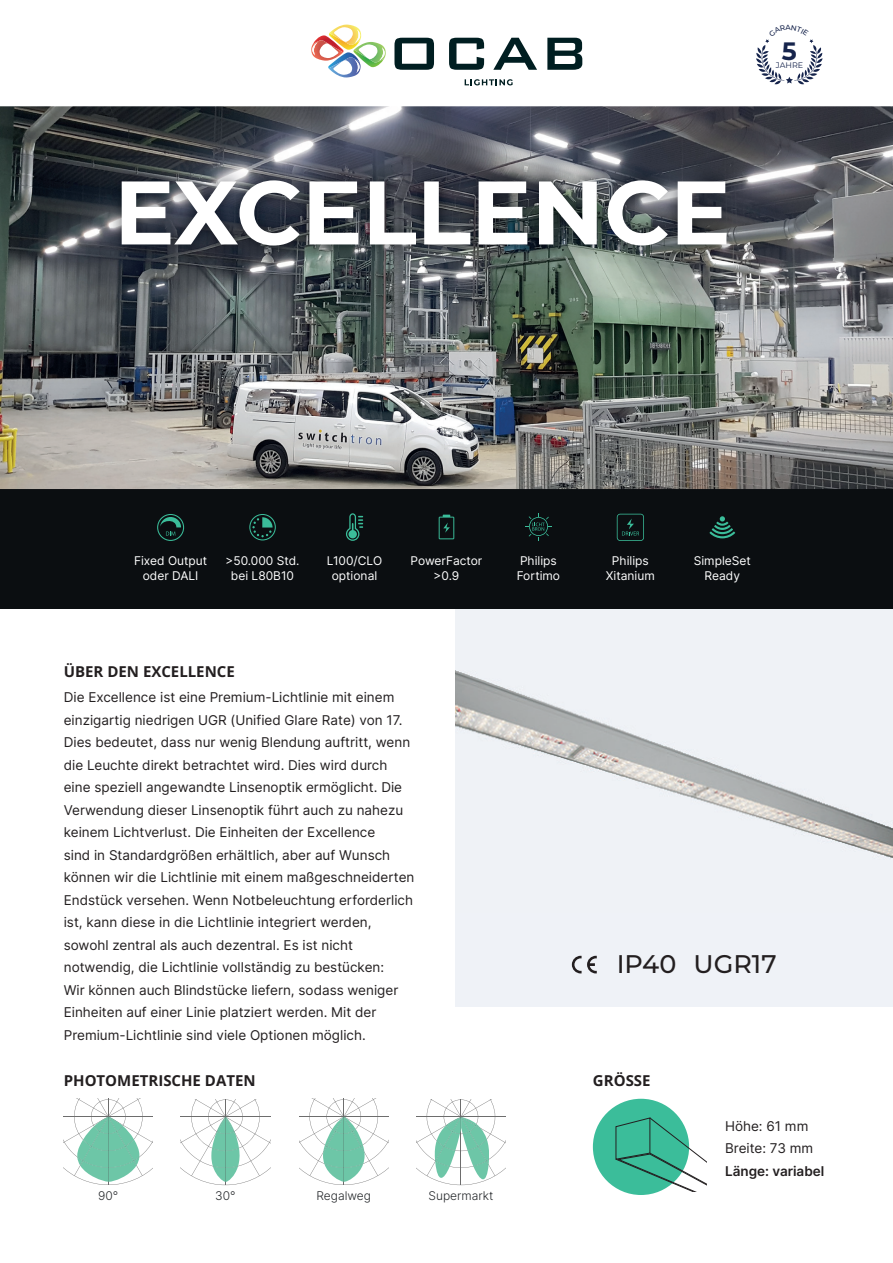
<style>
.page{position:relative;width:893px;height:1263px;background:#fff}
.page>*{position:absolute;margin:0;border:0;box-sizing:border-box;transform-origin:0 0}
.t1{font:700 90px "Montserrat";color:#fff}
.t2{font:500 25.5px "Montserrat";color:#231f20}
.t3{font:700 25.2px "Montserrat";color:#16244c}
.t4{font:700 15px "Open Sans";color:#231f20}
.t5{font:13.5px/22.5px "Inter";color:#231f20}
.t6{font:600 13.5px "Inter";color:#231f20}
.t7{font:12px/14.4px "Inter";color:#fff;text-align:center}
.t8{font:300 12px "Inter";color:#24272a}
.t9{font:8.1px "Montserrat";color:#16244c}
</style>
<div class="page">
<div style="left:455px;top:608px;width:438px;height:399px;background:#eff2f7"></div>
<img style="left:455px;top:608px;width:438px;height:250px">
<div style="left:0;top:489px;width:893px;height:119px;background:#0b0e11"></div>
<img style="left:0;top:106px;width:893px;height:383px">
<img style="left:107px;top:165px;width:634px;height:95px">
<svg style="left:572px;top:956px;width:25px;height:17px"></svg>
<svg style="left:64px;top:1099px;width:89px;height:86px"></svg>
<svg style="left:299px;top:1099px;width:89px;height:86px"></svg>
<svg style="left:181px;top:1099px;width:89px;height:86px"></svg>
<svg style="left:416px;top:1099px;width:89px;height:86px"></svg>
<div style="left:593px;top:1099px;width:96px;height:96px;background:#3bbd9a;border-radius:50%"></div>
<svg style="left:615px;top:1117px;width:91px;height:74px"></svg>
<svg style="left:394px;top:38px;width:40px;height:32px"></svg>
<svg style="left:449px;top:38px;width:35px;height:32px"></svg>
<svg style="left:493px;top:38px;width:44px;height:32px"></svg>
<svg style="left:547px;top:38px;width:35px;height:32px"></svg>
<img style="left:329px;top:61px;width:32px;height:16px">
<img style="left:354px;top:67px;width:6px;height:6px">
<img style="left:353px;top:61px;width:29px;height:6px">
<img style="left:354px;top:61px;width:29px;height:1px">
<svg style="left:311px;top:25px;width:75px;height:36px"></svg>
<svg style="left:465px;top:79px;width:48px;height:6px"></svg>
<svg style="left:439px;top:515px;width:15px;height:24px"></svg>
<svg style="left:157px;top:514px;width:27px;height:27px"></svg>
<svg style="left:346px;top:513px;width:17px;height:28px"></svg>
<svg style="left:249px;top:514px;width:27px;height:26px"></svg>
<svg style="left:525px;top:513px;width:27px;height:27px"></svg>
<svg style="left:617px;top:514px;width:27px;height:27px"></svg>
<svg style="left:709px;top:516px;width:26px;height:22px"></svg>
<svg style="left:756px;top:39px;width:67px;height:45px"></svg>
<h3 class="t3" style="left:782px;top:32px;width:16px">5</h3>
<h1 class="t1" style="left:114px;top:148px;width:618px">EXCELLENCE</h1>
<p class="t9" style="left:776px;top:60px;width:29px">JAHRE</p>
<p class="t7" style="left:327px;top:553px;width:57px">L100/CLO optional</p>
<p class="t7" style="left:606px;top:553px;width:50px">Philips<br>Xitanium</p>
<p class="t7" style="left:134px;top:553px;width:75px">Fixed Output oder DALI</p>
<p class="t7" style="left:226px;top:553px;width:75px">&gt;50.000 Std. bei L80B10</p>
<p class="t7" style="left:517px;top:553px;width:45px;text-align:left">Philips<br>Fortimo</p>
<p class="t7" style="left:694px;top:553px;width:59px">SimpleSet<br>Ready</p>
<p class="t7" style="left:411px;top:553px;width:73px">PowerFactor &gt;0.9</p>
<p class="t4" style="left:64px;top:662px;width:173px">ÜBER DEN EXCELLENCE</p>
<p class="t5" style="left:64px;top:686px;width:352px">Die Excellence ist eine Premium-Lichtlinie mit einem einzigartig niedrigen UGR (Unified Glare Rate) von 17.<br>Dies bedeutet, dass nur wenig Blendung auftritt, wenn die Leuchte direkt betrachtet wird. Dies wird durch eine speziell angewandte Linsenoptik ermöglicht. Die Verwendung dieser Linsenoptik führt auch zu nahezu keinem Lichtverlust. Die Einheiten der Excellence<br>sind in Standardgrößen erhältlich, aber auf Wunsch können wir die Lichtlinie mit einem maßgeschneiderten Endstück versehen. Wenn Notbeleuchtung erforderlich ist, kann diese in die Lichtlinie integriert werden, sowohl zentral als auch dezentral. Es ist nicht notwendig, die Lichtlinie vollständig zu bestücken:<br>Wir können auch Blindstücke liefern, sodass weniger Einheiten auf einer Linie platziert werden. Mit der Premium-Lichtlinie sind viele Optionen möglich.</p>
<h2 class="t2" style="left:617px;top:946px;width:161px">IP40 UGR17</h2>
<p class="t4" style="left:64px;top:1070px;width:193px">PHOTOMETRISCHE DATEN</p>
<p class="t4" style="left:593px;top:1070px;width:59px">GRÖSSE</p>
<p class="t8" style="left:98px;top:1187px;width:22px">90°</p>
<p class="t8" style="left:215px;top:1187px;width:22px">30°</p>
<p class="t8" style="left:316px;top:1187px;width:56px">Regalweg</p>
<p class="t8" style="left:429px;top:1187px;width:66px">Supermarkt</p>
<p class="t5" style="left:725px;top:1114px;width:90px">Höhe: 61 mm<br>Breite: 73 mm</p>
<p class="t6" style="left:725px;top:1161px;width:101px">Länge: variabel</p>
</div>
